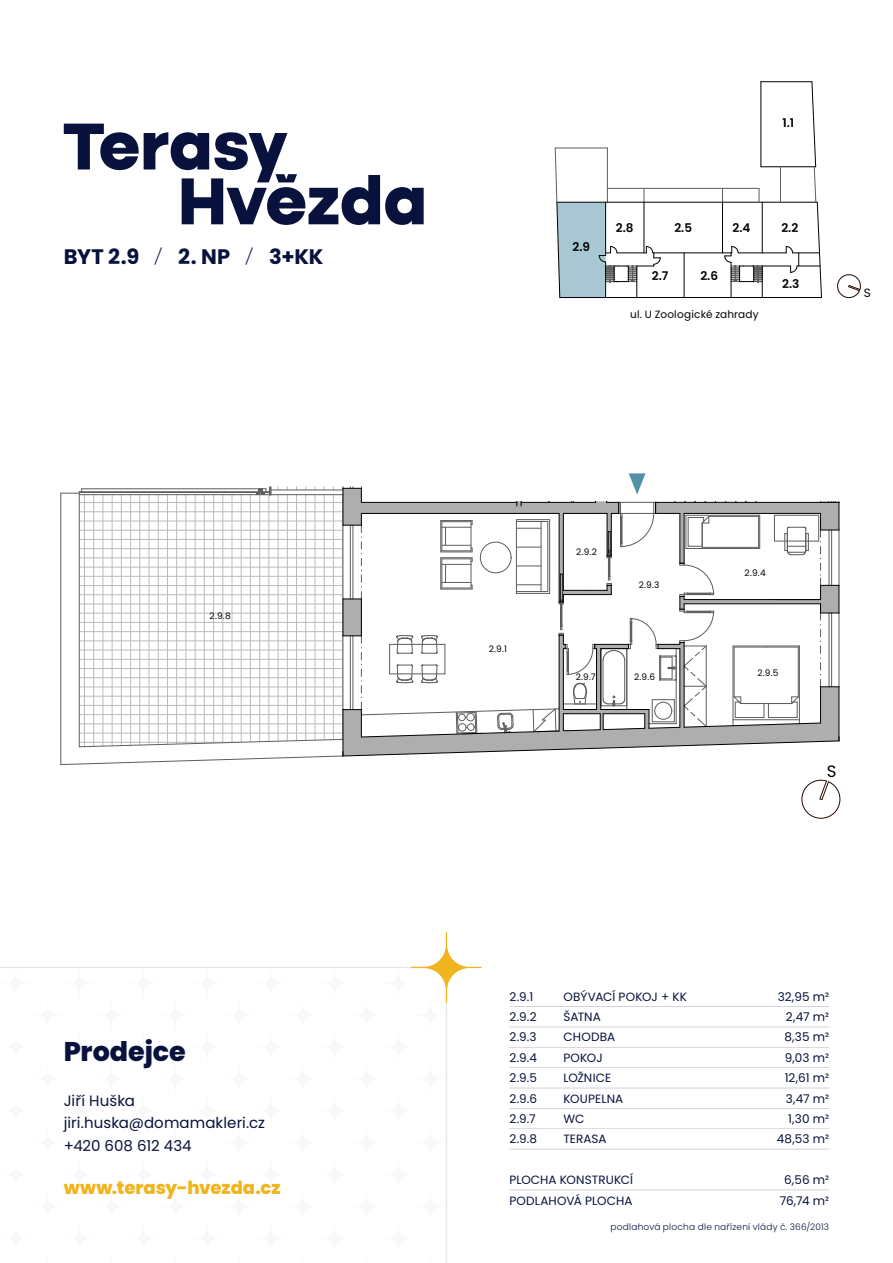
<style>
.page{position:relative;width:893px;height:1263px;background:#fff}
.page>*{position:absolute;margin:0;border:0;box-sizing:border-box;transform-origin:0 0}
.t1{font:800 27px "Poppins";letter-spacing:-.005em;color:#08123d}
.t2{font:700 21px "Poppins";color:#08123d}
.t3{font:800 18px "Poppins";color:#f0b41c}
.t4{font:16.5px "Poppins";color:#000}
.t5{font:15px/22.5px "Poppins";letter-spacing:.005em;color:#08123d}
.t6{font:12px "Poppins";letter-spacing:.005em;color:#08123d}
.t7{font:600 12px "Poppins";color:#000}
.t8{font:12px "Poppins";color:#000}
.t9{font:10.5px "Poppins";letter-spacing:.02em;color:#000}
.t10{font:300 9px "Poppins";letter-spacing:.025em;color:#08123d}
.t11{font:9px "Poppins";color:#000}
</style>
<div class="page">
<svg style="left:64px;top:124px;width:360px;height:101px"></svg>
<svg style="left:0;top:932px;width:482px;height:331px"></svg>
<svg style="left:837px;top:274px;width:24px;height:24px"></svg>
<svg style="left:801px;top:779px;width:40px;height:40px"></svg>
<hr style="left:560px;top:297px;width:261px;height:1px;background:#000">
<hr style="left:557px;top:202px;width:260px;height:1px;background:#000">
<hr style="left:607px;top:188px;width:152px;height:1px;background:#5d5d5d">
<hr style="left:684px;top:253px;width:1px;height:44px;background:#000">
<hr style="left:653px;top:252px;width:79px;height:1px;background:#000">
<svg style="left:722px;top:81px;width:100px;height:217px"></svg>
<svg style="left:555px;top:147px;width:106px;height:151px"></svg>
<hr style="left:509px;top:1067px;width:320px;height:1px;background:#08123d">
<hr style="left:509px;top:1088px;width:320px;height:1px;background:#08123d">
<hr style="left:509px;top:1108px;width:320px;height:1px;background:#08123d">
<hr style="left:509px;top:1128px;width:320px;height:1px;background:#08123d">
<hr style="left:509px;top:1006px;width:320px;height:1px;background:#08123d">
<hr style="left:509px;top:1027px;width:320px;height:1px;background:#08123d">
<hr style="left:509px;top:1047px;width:320px;height:1px;background:#08123d">
<hr style="left:509px;top:1149px;width:320px;height:1px;background:#08123d">
<hr style="left:509px;top:1190px;width:320px;height:1px;background:#08123d">
<svg style="left:60px;top:473px;width:780px;height:292px"></svg>
<h2 class="t2" style="left:64px;top:244px;width:77px">BYT 2.9</h2>
<h2 class="t2" style="left:178px;top:244px;width:54px">2. NP</h2>
<h2 class="t2" style="left:269px;top:244px;width:56px">3+KK</h2>
<p class="t11" style="left:209px;top:611px;width:23px">2.9.8</p>
<h1 class="t1" style="left:64px;top:1036px;width:123px">Prodejce</h1>
<p class="t5" style="left:64px;top:1089px;width:203px">Jiří Huška jiri.huska@domamakleri.cz +420 608 612 434</p>
<h3 class="t3" style="left:64px;top:1177px;width:218px">www.terasy-hvezda.cz</h3>
<p class="t7" style="left:782px;top:116px;width:13px">1.1</p>
<p class="t7" style="left:572px;top:240px;width:19px">2.9</p>
<p class="t7" style="left:616px;top:221px;width:19px">2.8</p>
<p class="t7" style="left:674px;top:221px;width:19px">2.5</p>
<p class="t7" style="left:733px;top:221px;width:19px">2.4</p>
<p class="t7" style="left:781px;top:221px;width:18px">2.2</p>
<p class="t7" style="left:652px;top:269px;width:18px">2.7</p>
<p class="t7" style="left:700px;top:269px;width:19px">2.6</p>
<p class="t9" style="left:630px;top:308px;width:130px">ul. U Zoologické zahrady</p>
<p class="t7" style="left:782px;top:277px;width:19px">2.3</p>
<p class="t8" style="left:864px;top:286px;width:9px">S</p>
<p class="t11" style="left:489px;top:644px;width:20px">2.9.1</p>
<p class="t11" style="left:576px;top:546px;width:22px">2.9.2</p>
<p class="t11" style="left:639px;top:579px;width:22px">2.9.3</p>
<p class="t11" style="left:576px;top:672px;width:22px">2.9.7</p>
<p class="t11" style="left:634px;top:672px;width:23px">2.9.6</p>
<p class="t11" style="left:745px;top:568px;width:23px">2.9.4</p>
<p class="t11" style="left:757px;top:668px;width:23px">2.9.5</p>
<h3 class="t4" style="left:827px;top:762px;width:11px">S</h3>
<p class="t6" style="left:509px;top:989px;width:25px">2.9.1</p>
<p class="t6" style="left:563px;top:989px;width:125px">OBÝVACÍ POKOJ + KK</p>
<p class="t6" style="left:778px;top:989px;width:53px">32,95 m²</p>
<p class="t6" style="left:509px;top:1010px;width:29px">2.9.2</p>
<p class="t6" style="left:563px;top:1010px;width:39px">ŠATNA</p>
<p class="t6" style="left:786px;top:1010px;width:45px">2,47 m²</p>
<p class="t6" style="left:509px;top:1030px;width:29px">2.9.3</p>
<p class="t6" style="left:563px;top:1030px;width:53px">CHODBA</p>
<p class="t6" style="left:784px;top:1030px;width:46px">8,35 m²</p>
<p class="t6" style="left:509px;top:1051px;width:29px">2.9.4</p>
<p class="t6" style="left:563px;top:1051px;width:41px">POKOJ</p>
<p class="t6" style="left:785px;top:1051px;width:46px">9,03 m²</p>
<p class="t6" style="left:509px;top:1071px;width:29px">2.9.5</p>
<p class="t6" style="left:563px;top:1071px;width:49px">LOŽNICE</p>
<p class="t6" style="left:785px;top:1071px;width:46px">12,61 m²</p>
<p class="t6" style="left:509px;top:1091px;width:29px">2.9.6</p>
<p class="t6" style="left:563px;top:1091px;width:61px">KOUPELNA</p>
<p class="t6" style="left:786px;top:1091px;width:45px">3,47 m²</p>
<p class="t6" style="left:509px;top:1112px;width:28px">2.9.7</p>
<p class="t6" style="left:563px;top:1112px;width:22px">WC</p>
<p class="t6" style="left:788px;top:1112px;width:43px">1,30 m²</p>
<p class="t6" style="left:509px;top:1132px;width:29px">2.9.8</p>
<p class="t6" style="left:563px;top:1132px;width:45px">TERASA</p>
<p class="t6" style="left:777px;top:1132px;width:54px">48,53 m²</p>
<p class="t6" style="left:509px;top:1173px;width:125px">PLOCHA KONSTRUKCÍ</p>
<p class="t6" style="left:784px;top:1173px;width:47px">6,56 m²</p>
<p class="t6" style="left:509px;top:1193px;width:124px">PODLAHOVÁ PLOCHA</p>
<p class="t6" style="left:780px;top:1193px;width:51px">76,74 m²</p>
<p class="t10" style="left:610px;top:1222px;width:220px">podlahová plocha dle nařízení vlády č. 366/2013</p>
</div>
